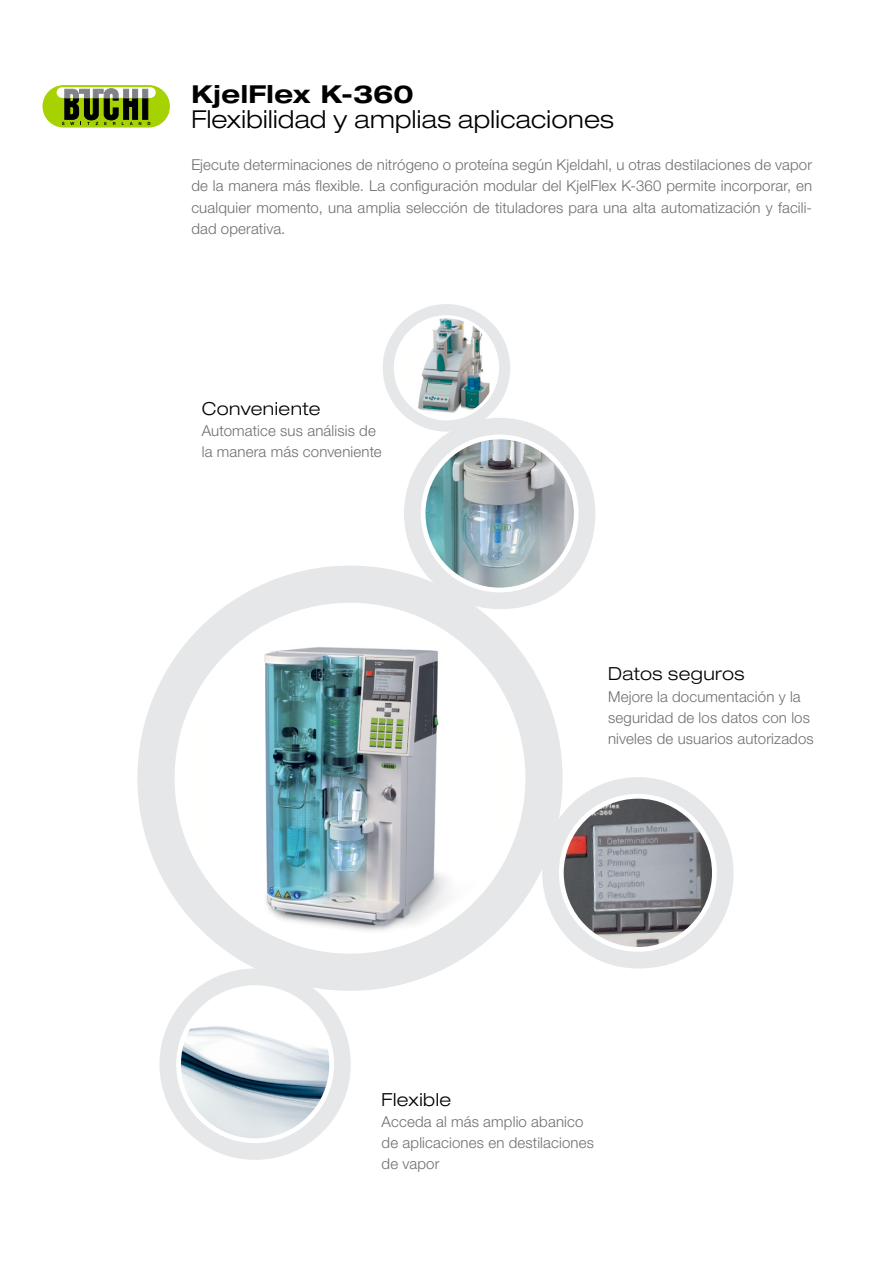
<style>
.page{position:relative;width:893px;height:1263px;background:#fff}
.page>*{position:absolute;margin:0;border:0;box-sizing:border-box;transform-origin:0 0}
.ES_Cover_Subline{font:300 expanded 24.75px "Helvetica Neue LT Std";letter-spacing:.015em;color:#000}
.ES_Cover_Headline{font:700 expanded 24.75px "Helvetica Neue LT Std";letter-spacing:.015em;color:#000}
.ES_Title{font:300 expanded 18px "Helvetica Neue LT Std";letter-spacing:.025em;color:#000}
.EN_Body_text_justifi{font:300 15px/21.3px "Helvetica Neue LT Std";letter-spacing:.01em;color:#6d6e71;text-align:justify}
.ES_Body_text_left{font:300 15px/21.3px "Helvetica Neue LT Std";letter-spacing:.01em;color:#6d6e71}
</style>
<div class="page">
<div style="left:43px;top:85px;width:127px;height:43px;background:#a5d200;border-radius:21px"></div>
<div style="left:143px;top:89px;width:5px;height:30px;background:#000;border:1px solid #000"></div>
<svg style="left:57px;top:87px;width:99px;height:11px"></svg>
<div style="left:143px;top:89px;width:5px;height:9px;background:#808285"></div>
<svg style="left:62px;top:89px;width:79px;height:36px"></svg>
<div style="left:137px;top:566px;width:426px;height:425px;background:#e6e7e8;border-radius:50%"></div>
<div style="left:175px;top:603px;width:350px;height:351px;background:#fff;border-radius:50%"></div>
<img style="left:204px;top:613px;width:296px;height:330px">
<div style="left:383px;top:304px;width:127px;height:128px;background:#e6e7e8;border-radius:50%"></div>
<div style="left:394px;top:315px;width:105px;height:105px;background:#fff;border-radius:50%"></div>
<img style="left:409px;top:318px;width:87px;height:99px">
<div style="left:404px;top:418px;width:191px;height:191px;background:#e6e7e8;border-radius:50%"></div>
<div style="left:421px;top:434px;width:158px;height:158px;background:#fff;border-radius:50%"></div>
<img style="left:425px;top:439px;width:149px;height:149px;border-radius:74px">
<div style="left:542px;top:777px;width:191px;height:191px;background:#e6e7e8;border-radius:50%"></div>
<div style="left:559px;top:794px;width:158px;height:158px;background:#fff;border-radius:50%"></div>
<img style="left:564px;top:799px;width:148px;height:148px;border-radius:74px">
<div style="left:159px;top:968px;width:192px;height:192px;background:#e6e7e8;border-radius:50%"></div>
<div style="left:176px;top:985px;width:158px;height:158px;background:#fff;border-radius:50%"></div>
<img style="left:181px;top:990px;width:148px;height:148px;border-radius:74px">
<p class="ES_Cover_Headline" style="left:191px;top:78px;width:224px">KjelFlex K-360</p>
<p class="ES_Cover_Subline" style="left:191px;top:104px;width:424px">Flexibilidad y amplias aplicaciones</p>
<p class="EN_Body_text_justifi" style="left:191px;top:154px;width:622px">Ejecute determinaciones de nitrógeno o proteína según Kjeldahl, u otras destilaciones de vapor de la manera más flexible. La configuración modular del KjelFlex K-360 permite incorporar, en cualquier momento, una amplia selección de tituladores para una alta automatización y facili&shy;dad operativa.</p>
<p class="ES_Title" style="left:202px;top:397px;width:120px">Conveniente</p>
<p class="ES_Body_text_left" style="left:202px;top:420px;width:181px">Automatice sus análisis de la manera más conveniente</p>
<p class="ES_Title" style="left:608px;top:663px;width:138px">Datos seguros</p>
<p class="ES_Body_text_left" style="left:608px;top:685px;width:194px">Mejore la documentación y la</p>
<p class="ES_Body_text_left" style="left:608px;top:707px;width:203px">seguridad de los datos con los</p>
<p class="ES_Body_text_left" style="left:608px;top:728px;width:207px">niveles de usuarios autorizados</p>
<p class="ES_Title" style="left:382px;top:1088px;width:71px">Flexible</p>
<p class="ES_Body_text_left" style="left:382px;top:1110px;width:214px">Acceda al más amplio abanico de aplicaciones en destilaciones de vapor</p>
</div>
